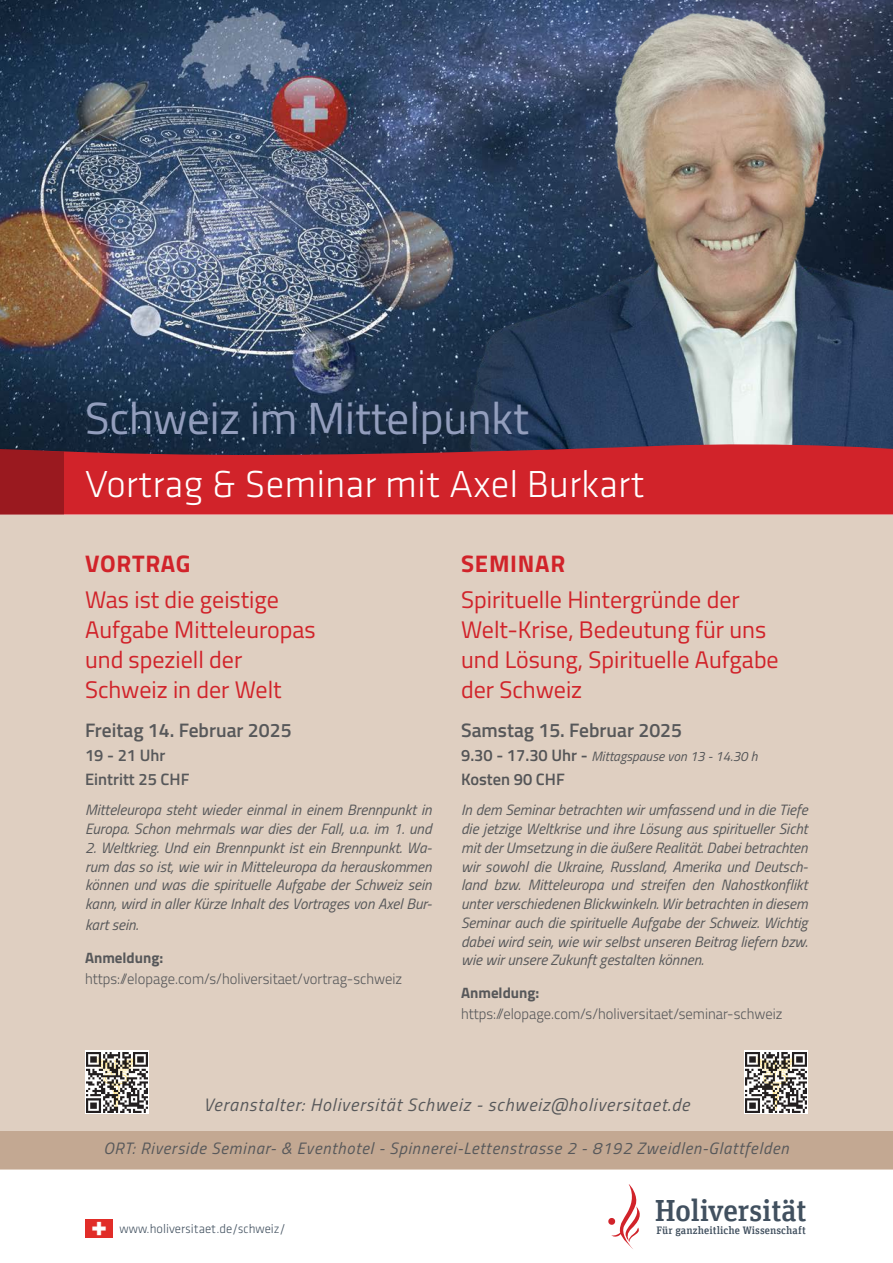
<style>
.page{position:relative;width:893px;height:1263px;background:#fff}
.page>*{position:absolute;margin:0;border:0;box-sizing:border-box;transform-origin:0 0}
.t1{font:45px "Titillium Web";color:#939ebd}
.t2{font:300 39px "Klavika";color:#fff}
.t3{font:500 30.6px "Unit Slab Offc Pro";letter-spacing:-.01em;color:#41505f}
.t4{font:24px/30px "Titillium Web";color:#d1232a}
.t5{font:700 24px "Titillium Web";letter-spacing:.03em;color:#d1232a}
.t6{font:600 19.5px "Titillium Web";color:#57585a}
.t7{font:italic 18px "Titillium Web";letter-spacing:.05em;color:#57585a}
.t8{font:italic 16.5px "Titillium Web";letter-spacing:.05em;color:#57585a}
.t9{font:600 16.5px/24px "Titillium Web";color:#57585a}
.t10{font:600 16.5px "Titillium Web";color:#545557}
.t11{font:italic 15px/18.8px "Titillium Web";color:#57585a;text-align:justify}
.t12{font:300 15px "Titillium Web";color:#57585a}
.t13{font:700 15px "Titillium Web";color:#57585a}
.t14{font:italic 13.5px "Titillium Web";color:#545557}
.t15{font:300 13.05px "Klavika";color:#41505f}
.t16{font:500 10.8px "Unit Slab Offc Pro";letter-spacing:.01em;color:#41505f}
.s1{font-weight:600;font-style:normal;font-size:16.5px}
</style>
<div class="page">
<img style="left:0;top:0;width:332px;height:441px">
<div style="left:0;top:514px;width:893px;height:655px;background:#dfcfc1"></div>
<div style="left:0;top:1131px;width:893px;height:38px;background:#c3a892"></div>
<img style="left:332px;top:0;width:561px;height:441px">
<svg style="left:0;top:441px;width:893px;height:73px;background:#b8242d"></svg>
<svg style="left:0;top:444px;width:64px;height:11px"></svg>
<svg style="left:744px;top:1050px;width:64px;height:64px"></svg>
<img style="left:746px;top:1052px;width:60px;height:61px">
<img style="left:753px;top:1053px;width:44px;height:59px">
<svg style="left:85px;top:1050px;width:64px;height:64px"></svg>
<img style="left:87px;top:1052px;width:60px;height:61px">
<img style="left:94px;top:1053px;width:44px;height:59px">
<img style="left:85px;top:1219px;width:27px;height:18px">
<svg style="left:608px;top:1184px;width:32px;height:65px"></svg>
<h1 class="t1" style="left:85px;top:385px;width:445px">Schweiz im Mittelpunkt</h1>
<h2 class="t2" style="left:85px;top:463px;width:561px">Vortrag &amp; Seminar mit Axel Burkart</h2>
<h3 class="t5" style="left:85px;top:545px;width:107px">Vortrag</h3>
<h3 class="t4" style="left:85px;top:583px;width:232px">Was ist die geistige<br>Aufgabe Mitteleuropas und speziell der<br>Schweiz in der Welt</h3>
<h3 class="t6" style="left:85px;top:715px;width:208px">Freitag 14. Februar 2025</h3>
<p class="t9" style="left:85px;top:742px;width:106px">19 - 21 Uhr<br>Eintritt 25 CHF</p>
<p class="t11" style="left:85px;top:800px;width:348px">Mitteleuropa steht wieder einmal in einem Brennpunkt in<br>Europa. Schon mehrmals war dies der Fall, u.a. im 1. und</p>
<p class="t11" style="left:85px;top:837px;width:348px">2. Weltkrieg. Und ein Brennpunkt ist ein Brennpunkt. Wa&shy;rum das so ist, wie wir in Mitteleuropa da herauskommen können und was die spirituelle Aufgabe der Schweiz sein kann, wird in aller Kürze Inhalt des Vortrages von Axel Bur-</p>
<p class="t11" style="left:85px;top:915px;width:55px">kart sein.</p>
<p class="t13" style="left:85px;top:946px;width:80px">Anmeldung:</p>
<p class="t12" style="left:85px;top:968px;width:319px">https://elopage.com/s/holiversitaet/vortrag-schweiz</p>
<h3 class="t5" style="left:461px;top:545px;width:106px">Seminar</h3>
<h3 class="t4" style="left:461px;top:583px;width:319px">Spirituelle Hintergründe der<br>Welt-Krise, Bedeutung für uns und Lösung, Spirituelle Aufgabe der Schweiz</h3>
<h3 class="t6" style="left:461px;top:715px;width:223px">Samstag 15. Februar 2025</h3>
<p class="t14" style="left:461px;top:746px;width:298px"><span class="s1">9.30 - 17.30 Uhr -</span> Mittagspause von 13 - 14.30 h</p>
<p class="t10" style="left:461px;top:766px;width:105px">Kosten 90 CHF</p>
<p class="t11" style="left:461px;top:800px;width:348px">In dem Seminar betrachten wir umfassend und in die Tiefe die jetzige Weltkrise und ihre Lösung aus spiritueller Sicht mit der Umsetzung in die äußere Realität. Dabei betrachten wir sowohl die Ukraine, Russland, Amerika und Deutsch&shy;land bzw. Mitteleuropa und streifen den Nahostkonflikt unter verschiedenen Blickwinkeln. Wir betrachten in diesem Seminar auch die spirituelle Aufgabe der Schweiz. Wichtig dabei wird sein, wie wir selbst unseren Beitrag liefern bzw. wie wir unsere Zukunft gestalten können.</p>
<p class="t13" style="left:461px;top:981px;width:80px">Anmeldung:</p>
<p class="t12" style="left:461px;top:1003px;width:323px">https://elopage.com/s/holiversitaet/seminar-schweiz</p>
<p class="t7" style="left:203px;top:1092px;width:488px">Veranstalter: Holiversität Schweiz - schweiz@holiversitaet.de</p>
<p class="t8" style="left:103px;top:1136px;width:687px">ORT: Riverside Seminar- &amp; Eventhotel - Spinnerei-Lettenstrasse 2 - 8192 Zweidlen-Glattfelden</p>
<p class="t15" style="left:119px;top:1221px;width:168px">www.holiversitaet.de/schweiz/</p>
<h3 class="t3" style="left:655px;top:1188px;width:153px">Holiversität</h3>
<p class="t16" style="left:656px;top:1223px;width:151px">Für ganzheitliche Wissenschaft</p>
</div>
